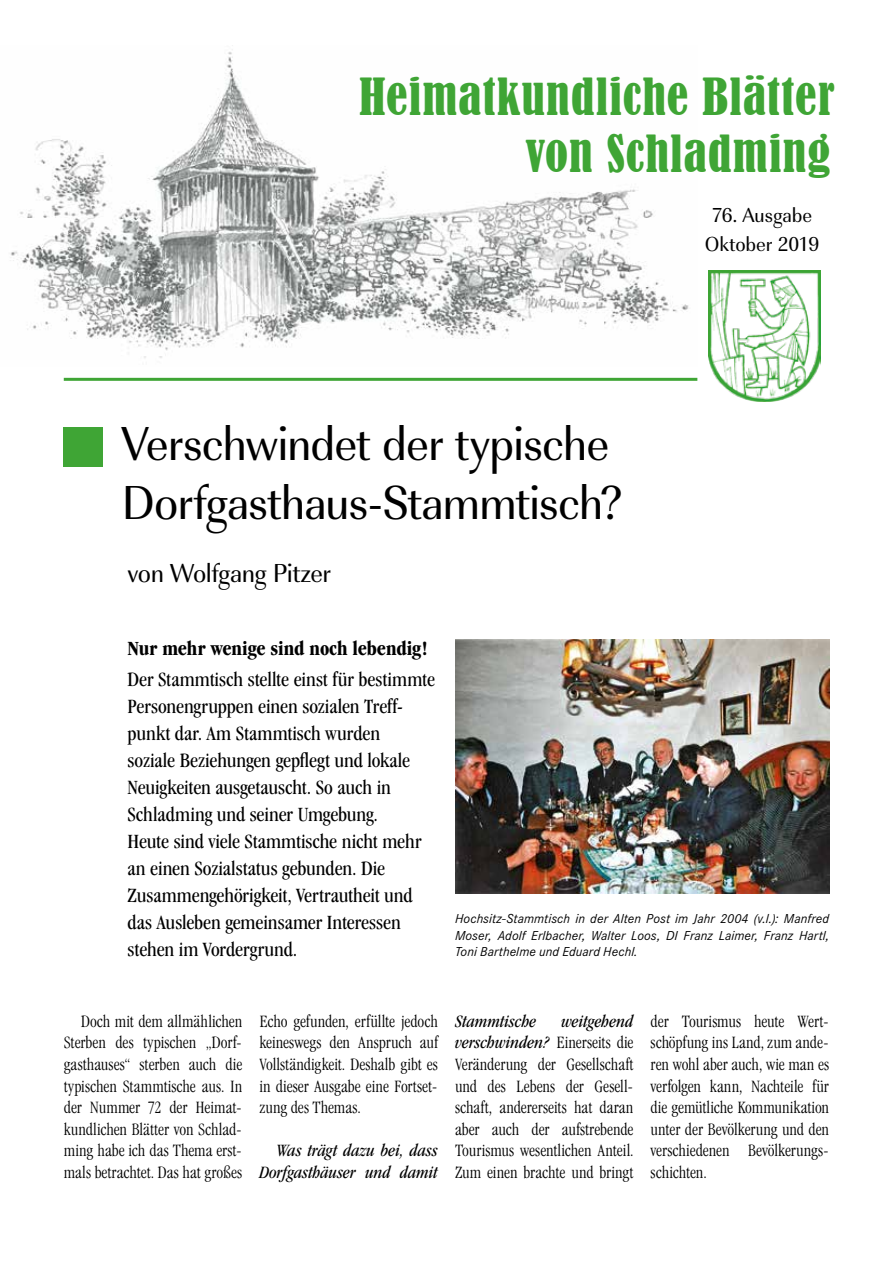
<style>
.page{position:relative;width:893px;height:1263px;background:#fff}
.page>*{position:absolute;margin:0;border:0;box-sizing:border-box;transform-origin:0 0}
.t1{font:49.5px/59.4px "URW Imperial T Regu Narr";letter-spacing:-.02em;color:#000}
.t2{font:condensed 48px/57px "Bernard";letter-spacing:.025em;color:#3fa535;text-align:right}
.t3{font:27px "URW Imperial T Regu Narr";letter-spacing:-.015em;color:#000}
.t4{font:condensed 21px/27px "Garamond IT Cby BT";letter-spacing:-.01em;color:#000}
.t5{font:700 condensed 21px "Garamond IT Cby BT";letter-spacing:-.01em;color:#000}
.t6{font:21px/28.5px "URW Imperial T Regu Narr";letter-spacing:-.005em;color:#000;text-align:center}
.t7{font:300 condensed 18px/21.6px "Garamond IT Cby BT";color:#000;text-align:justify}
.t8{font:italic condensed 18px/21.6px "Garamond IT Cby BT";color:#000;text-align:right}
.t9{font:italic 13.5px/16.5px "Corporate S";letter-spacing:.005em;color:#000;text-align:justify}
.s1{font-weight:400;font-style:italic}
</style>
<div class="page">
<hr style="left:64px;top:378px;width:633px;height:3px;background:#3fa535">
<img style="left:11px;top:45px;width:678px;height:313px">
<img style="left:709px;top:270px;width:111px;height:132px">
<img style="left:455px;top:639px;width:374px;height:254px">
<h2 class="t2" style="left:359px;top:69px;width:477px">Heimatkundliche Blätter von Schladming</h2>
<h1 class="t1" style="left:122px;top:415px;width:502px">Verschwindet der typische<br>Dorfgasthaus-Stammtisch?</h1>
<h3 class="t3" style="left:128px;top:557px;width:205px">von Wolfgang Pitzer</h3>
<p class="t6" style="left:705px;top:201px;width:116px">76. Ausgabe<br>Oktober 2019</p>
<p class="t5" style="left:128px;top:636px;width:302px">Nur mehr wenige sind noch lebendig!</p>
<p class="t4" style="left:128px;top:666px;width:309px">Der Stammtisch stellte einst für bestimmte Personengruppen einen sozialen Treff&shy;punkt dar. Am Stammtisch wurden<br>soziale Beziehungen gepflegt und lokale Neuigkeiten ausgetauscht. So auch in Schladming und seiner Umgebung.<br>Heute sind viele Stammtische nicht mehr an einen Sozialstatus gebunden. Die Zusammengehörigkeit, Vertrautheit und das Ausleben gemeinsamer Interessen stehen im Vordergrund.</p>
<p class="t9" style="left:455px;top:911px;width:376px">Hochsitz-Stammtisch in der Alten Post im Jahr 2004 (v.l.): Manfred Moser, Adolf Erlbacher, Walter Loos, DI Franz Laimer, Franz Hartl, Toni Barthelme und Eduard Hechl.</p>
<p class="t7" style="left:64px;top:1010px;width:180px;text-indent:17px">Doch mit dem allmählichen Sterben des typischen „Dorf&shy;gasthauses“ sterben auch die typischen Stammtische aus. In der Nummer 72 der Heimat&shy;kundlichen Blätter von Schlad&shy;ming habe ich das Thema erst&shy;mals betrachtet. Das hat großes</p>
<p class="t7" style="left:259px;top:1010px;width:180px">Echo gefunden, erfüllte jedoch keineswegs den Anspruch auf Vollständigkeit. Deshalb gibt es in dieser Ausgabe eine Fortset&shy;zung des Themas.</p>
<p class="t8" style="left:259px;top:1139px;width:180px">Was trägt dazu bei, dass<br>Dorfgasthäuser und damit</p>
<p class="t8" style="left:455px;top:1010px;width:83px">Stammtische</p>
<p class="t7" style="left:455px;top:1010px;width:180px;text-indent:106px"><span class="s1">weitgehend verschwinden?</span> Einerseits die Veränderung der Gesellschaft und des Lebens der Gesell&shy;schaft, andererseits hat daran aber auch der aufstrebende Tourismus wesentlichen Anteil.<br>Zum einen brachte und bringt</p>
<p class="t7" style="left:651px;top:1010px;width:180px">der Tourismus heute Wert&shy;schöpfung ins Land, zum ande&shy;ren wohl aber auch, wie man es verfolgen kann, Nachteile für die gemütliche Kommunikation unter der Bevölkerung und den verschiedenen Bevölkerungs&shy;schichten.</p>
</div>
